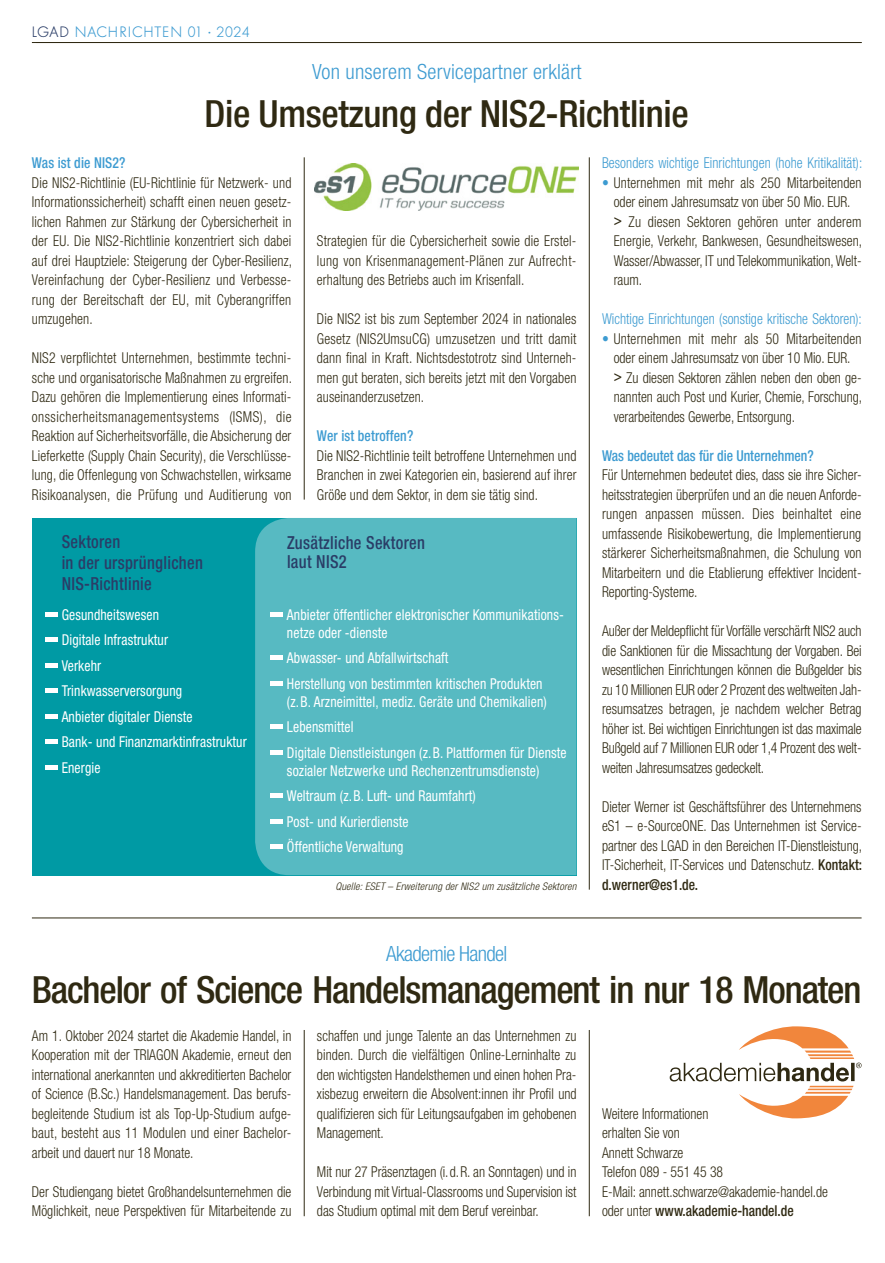
<style>
.page{position:relative;width:885px;height:1263px;background:#fff}
.page>*{position:absolute;margin:0;border:0;box-sizing:border-box;transform-origin:0 0}
.t1{font:500 condensed 37.5px "Helvetica Neue LT Std";letter-spacing:-.03em;color:#2f2912}
.t2{font:500 condensed 37.5px "Helvetica Neue LT Std";letter-spacing:-.01em;color:#2f2912}
.t3{font:300 condensed 21px "Helvetica Neue LT Std";letter-spacing:.01em;color:#3d9bd1}
.t4{font:300 condensed 21px "Helvetica Neue LT Std";letter-spacing:-.03em;color:#3d9bd1}
.t5{font:500 condensed 18px/21px "Helvetica Neue LT Std";letter-spacing:.02em;color:#2a3d67;scale:.91 1}
.t6{font:300 condensed 15px/19.5px "Helvetica Neue LT Std";color:#2f2912;text-align:justify;scale:.91 1}
.t7{font:condensed 15px/25.5px "Helvetica Neue LT Std";letter-spacing:.01em;color:#fff;scale:.91 1}
.t8{font:300 condensed 15px "Helvetica Neue LT Std";letter-spacing:.005em;color:#3d9bd1;scale:.91 1}
.t9{font:500 condensed 15px "Helvetica Neue LT Std";color:#3d9bd1;scale:.91 1}
.t10{font:300 15px "Futura BQ";letter-spacing:.05em;color:#3d9bd1}
.t11{font:italic 300 condensed 10.5px "Helvetica Neue LT Std";letter-spacing:.02em;color:#2f2912}
.s1{color:#2a3d67}
.s2{color:#3d9bd1}
.s3{font-weight:500}
</style>
<div class="page">
<hr style="left:32px;top:42px;width:829px;height:1px;background:#2f2912">
<div style="left:32px;top:518px;width:544px;height:357px;background:#009aa4"></div>
<div style="left:255px;top:518px;width:321px;height:357px;background:#57bac2"></div>
<hr style="left:589px;top:157px;width:1px;height:733px;background:#2f2912">
<hr style="left:304px;top:157px;width:1px;height:343px;background:#2f2912">
<hr style="left:304px;top:1030px;width:1px;height:186px;background:#2f2912">
<hr style="left:589px;top:1030px;width:1px;height:186px;background:#2f2912">
<img style="left:314px;top:163px;width:264px;height:47px">
<hr style="left:32px;top:918px;width:829px;height:1px;background:#2f2912">
<svg style="left:669px;top:1026px;width:192px;height:92px"></svg>
<svg style="left:45px;top:612px;width:12px;height:4px"></svg>
<svg style="left:45px;top:637px;width:12px;height:5px"></svg>
<svg style="left:45px;top:663px;width:12px;height:4px"></svg>
<svg style="left:45px;top:688px;width:12px;height:5px"></svg>
<svg style="left:45px;top:714px;width:12px;height:4px"></svg>
<svg style="left:45px;top:739px;width:12px;height:5px"></svg>
<svg style="left:45px;top:765px;width:12px;height:4px"></svg>
<svg style="left:270px;top:612px;width:13px;height:4px"></svg>
<svg style="left:270px;top:655px;width:13px;height:5px"></svg>
<svg style="left:270px;top:681px;width:13px;height:4px"></svg>
<svg style="left:270px;top:724px;width:13px;height:5px"></svg>
<svg style="left:270px;top:750px;width:13px;height:4px"></svg>
<svg style="left:270px;top:844px;width:13px;height:4px"></svg>
<svg style="left:270px;top:793px;width:13px;height:4px"></svg>
<svg style="left:270px;top:819px;width:13px;height:4px"></svg>
<p class="t10" style="left:32px;top:23px;width:219px"><span class="s1">LGAD</span> NACHRICHTEN 01 · 2024</p>
<h2 class="t3" style="left:312px;top:59px;width:271px">Von unserem Servicepartner erklärt</h2>
<h1 class="t2" style="left:204px;top:91px;width:486px">Die Umsetzung der NIS2-Richtlinie</h1>
<p class="t9" style="left:32px;top:154px;width:104px">Was ist die NIS2?</p>
<p class="t6" style="left:32px;top:172px;width:287px">Die NIS2-Richtlinie (EU-Richtlinie für Netzwerk- und Informationssicherheit) schafft einen neuen gesetz&shy;lichen Rahmen zur Stärkung der Cybersicherheit in der EU. Die NIS2-Richtlinie konzentriert sich dabei auf drei Hauptziele: Steigerung der Cyber-Resilienz, Vereinfachung der Cyber-Resilienz und Verbesse&shy;rung der Bereitschaft der EU, mit Cyberangriffen umzugehen.</p>
<p class="t6" style="left:32px;top:348px;width:287px">NIS2 verpflichtet Unternehmen, bestimmte techni&shy;sche und organisatorische Maßnahmen zu ergreifen.<br>Dazu gehören die Implementierung eines Informati&shy;onssicherheitsmanagementsystems (ISMS), die Reaktion auf Sicherheitsvorfälle, die Absicherung der Lieferkette (Supply Chain Security), die Verschlüsse&shy;lung, die Offenlegung von Schwachstellen, wirksame Risikoanalysen, die Prüfung und Auditierung von</p>
<p class="t6" style="left:317px;top:231px;width:287px">Strategien für die Cybersicherheit sowie die Erstel&shy;lung von Krisenmanagement-Plänen zur Aufrecht&shy;erhaltung des Betriebs auch im Krisenfall.</p>
<p class="t6" style="left:317px;top:309px;width:287px">Die NIS2 ist bis zum September 2024 in nationales Gesetz (NIS2UmsuCG) umzusetzen und tritt damit dann final in Kraft. Nichtsdestotrotz sind Unterneh&shy;men gut beraten, sich bereits jetzt mit den Vorgaben auseinanderzusetzen.</p>
<p class="t9" style="left:317px;top:427px;width:107px">Wer ist betroffen?</p>
<p class="t6" style="left:317px;top:445px;width:287px">Die NIS2-Richtlinie teilt betroffene Unternehmen und Branchen in zwei Kategorien ein, basierend auf ihrer Größe und dem Sektor, in dem sie tätig sind.</p>
<p class="t5" style="left:62px;top:531px;width:157px">Sektoren<br>in der ursprünglichen<br>NIS-Richtlinie</p>
<p class="t7" style="left:62px;top:601px;width:205px">Gesundheitswesen<br>Digitale Infrastruktur<br>Verkehr<br>Trinkwasserversorgung<br>Anbieter digitaler Dienste<br>Bank- und Finanzmarktinfrastruktur<br>Energie</p>
<p class="t7" style="left:287px;top:605px;width:304px;line-height:18px">Anbieter öffentlicher elektronischer Kommunikations&shy;netze oder -dienste</p>
<p class="t5" style="left:287px;top:532px;width:153px;line-height:19.5px">Zusätzliche Sektoren laut NIS2</p>
<p class="t7" style="left:287px;top:645px;width:282px">Abwasser- und Abfallwirtschaft<br>Herstellung von bestimmten kritischen Produkten</p>
<p class="t7" style="left:287px;top:688px;width:309px">(z.B. Arzneimittel, mediz. Geräte und Chemikalien)<br>Lebensmittel<br>Digitale Dienstleistungen (z.B. Plattformen für Dienste</p>
<p class="t7" style="left:287px;top:757px;width:279px">sozialer Netzwerke und Rechenzentrumsdienste)<br>Weltraum (z.B. Luft- und Raumfahrt)<br>Post- und Kurierdienste<br>Öffentliche Verwaltung</p>
<p class="t11" style="left:335px;top:880px;width:242px">Quelle: ESET – Erweiterung der NIS2 um zusätzliche Sektoren</p>
<p class="t8" style="left:602px;top:154px;width:287px">Besonders wichtige Einrichtungen (hohe Kritikalität):</p>
<p class="t6" style="left:613px;top:172px;width:274px;text-align:left;text-indent:-12px"><span class="s2">•</span> Unternehmen mit mehr als 250 Mitarbeitenden oder einem Jahresumsatz von über 50 Mio. EUR. <span class="s3">&gt;</span> Zu diesen Sektoren gehören unter anderem Energie, Verkehr, Bankwesen, Gesundheitswesen, Wasser/Abwasser, IT und Telekommunikation, Welt&shy;raum.</p>
<p class="t8" style="left:602px;top:310px;width:287px">Wichtige Einrichtungen (sonstige kritische Sektoren):</p>
<p class="t6" style="left:613px;top:328px;width:274px;text-align:left;text-indent:-12px"><span class="s2">•</span> Unternehmen mit mehr als 50 Mitarbeitenden oder einem Jahresumsatz von über 10 Mio. EUR. <span class="s3">&gt;</span> Zu diesen Sektoren zählen neben den oben ge&shy;nannten auch Post und Kurier, Chemie, Forschung, verarbeitendes Gewerbe, Entsorgung.</p>
<p class="t9" style="left:602px;top:446px;width:234px">Was bedeutet das für die Unternehmen?</p>
<p class="t6" style="left:602px;top:465px;width:287px">Für Unternehmen bedeutet dies, dass sie ihre Sicher&shy;heitsstrategien überprüfen und an die neuen Anforde&shy;rungen anpassen müssen. Dies beinhaltet eine umfassende Risikobewertung, die Implementierung stärkerer Sicherheitsmaßnahmen, die Schulung von Mitarbeitern und die Etablierung effektiver Incident-Reporting-Systeme.</p>
<p class="t6" style="left:602px;top:621px;width:287px">Außer der Meldepflicht für Vorfälle verschärft NIS2 auch die Sanktionen für die Missachtung der Vorgaben. Bei wesentlichen Einrichtungen können die Bußgelder bis zu 10 Millionen EUR oder 2 Prozent des weltweiten Jah&shy;resumsatzes betragen, je nachdem welcher Betrag höher ist. Bei wichtigen Einrichtungen ist das maximale Bußgeld auf 7 Millionen EUR oder 1,4 Prozent des welt&shy;weiten Jahresumsatzes gedeckelt.</p>
<p class="t6" style="left:602px;top:796px;width:287px">Dieter Werner ist Geschäftsführer des Unternehmens eS1 – e-SourceONE. Das Unternehmen ist Service&shy;partner des LGAD in den Bereichen IT-Dienstleistung, IT-Sicherheit, IT-Services und Datenschutz. <span class="s3">Kontakt: d.werner@es1.de.</span></p>
<h2 class="t4" style="left:386px;top:942px;width:123px">Akademie Handel</h2>
<h1 class="t1" style="left:32px;top:967px;width:831px">Bachelor of Science Handelsmanagement in nur 18 Monaten</h1>
<p class="t6" style="left:32px;top:1025px;width:287px">Am 1. Oktober 2024 startet die Akademie Handel, in Kooperation mit der TRIAGON Akademie, erneut den international anerkannten und akkreditierten Bachelor of Science (B.Sc.) Handelsmanagement. Das berufs&shy;begleitende Studium ist als Top-Up-Studium aufge&shy;baut, besteht aus 11 Modulen und einer Bachelor&shy;arbeit und dauert nur 18 Monate.</p>
<p class="t6" style="left:32px;top:1181px;width:287px">Der Studiengang bietet Großhandelsunternehmen die<br>Möglichkeit, neue Perspektiven für Mitarbeitende zu</p>
<p class="t6" style="left:317px;top:1025px;width:287px">schaffen und junge Talente an das Unternehmen zu binden. Durch die vielfältigen Online-Lerninhalte zu den wichtigsten Handelsthemen und einen hohen Pra&shy;xisbezug erweitern die Absolvent:innen ihr Profil und qualifizieren sich für Leitungsaufgaben im gehobenen Management.</p>
<p class="t6" style="left:317px;top:1162px;width:287px">Mit nur 27 Präsenztagen (i.d.R. an Sonntagen) und in Verbindung mit Virtual-Classrooms und Supervision ist das Studium optimal mit dem Beruf vereinbar.</p>
<p class="t6" style="left:602px;top:1103px;width:250px;text-align:left">Weitere Informationen<br>erhalten Sie von<br>Annett Schwarze<br>Telefon 089 - 551 45 38<br>E-Mail: annett.schwarze@akademie-handel.de oder unter <span class="s3">www.akademie-handel.de</span></p>
</div>
